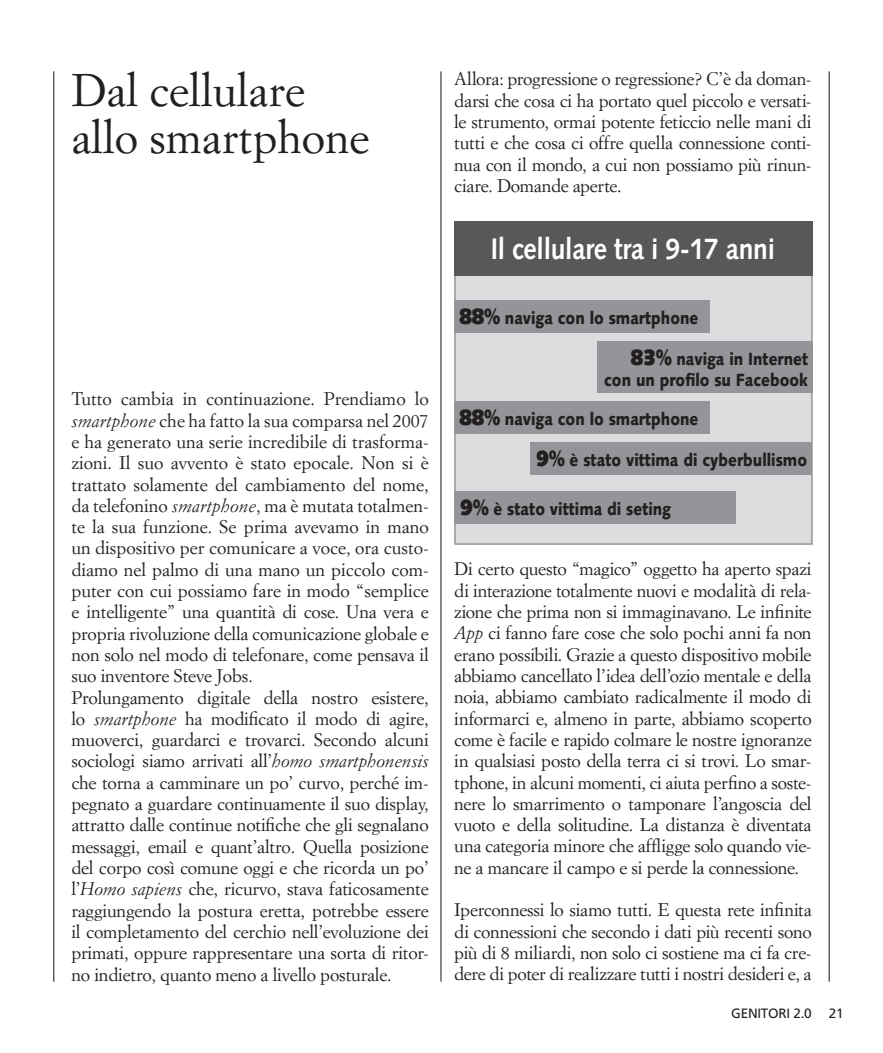
<style>
.page{position:relative;width:883px;height:1053px;background:#fff}
.page>*{position:absolute;margin:0;border:0;box-sizing:border-box;transform-origin:0 0}
.t1{font:45px/46.5px "Simoncini Garamond";color:#231f20}
.t2{font:700 29.7px "Syntax LT Std";letter-spacing:-.01em;color:#fff;scale:.89 1}
.t3{font:18px/21.3px "Simoncini Garamond";letter-spacing:-.01em;color:#231f20;text-align:justify}
.t4{font:900 17.7px/21.1px "Syntax LT Std";color:#231f20;text-align:right;scale:.85 1}
.t5{font:13.5px "Frutiger";letter-spacing:-.02em;color:#231f20}
.s1{font-style:italic}
.s2{font-size:22.05px}
</style>
<div class="page">
<hr style="left:53px;top:71px;width:1px;height:910px;background:#231f20">
<hr style="left:440px;top:71px;width:1px;height:910px;background:#231f20">
<hr style="left:828px;top:71px;width:1px;height:910px;background:#231f20">
<div style="left:454px;top:229px;width:358px;height:316px;background:#dcdddf;border:1px solid #939598"></div>
<div style="left:454px;top:221px;width:358px;height:54px;background:#57585a"></div>
<div style="left:454px;top:300px;width:255px;height:32px;background:#939598"></div>
<div style="left:454px;top:401px;width:255px;height:32px;background:#939598"></div>
<div style="left:530px;top:442px;width:281px;height:32px;background:#939598"></div>
<div style="left:455px;top:492px;width:281px;height:32px;background:#939598"></div>
<div style="left:597px;top:341px;width:215px;height:52px;background:#939598"></div>
<p class="t1" style="left:71px;top:66px;width:300px">Dal cellulare allo smartphone</p>
<p class="t3" style="left:71px;top:388px;width:359px;text-align:left">Tutto cambia in continuazione. Prendiamo lo <span class="s1">smartphone</span> che ha fatto la sua comparsa nel 2007 e ha generato una serie incredibile di trasforma&shy;zioni. Il suo avvento è stato epocale. Non si è trattato solamente del cambiamento del nome, da telefonino <span class="s1">smartphone</span>, ma è mutata totalmen&shy;te la sua funzione. Se prima avevamo in mano un dispositivo per comunicare a voce, ora custo&shy;diamo nel palmo di una mano un piccolo com&shy;puter con cui possiamo fare in modo “semplice e intelligente” una quantità di cose. Una vera e propria rivoluzione della comunicazione globale e non solo nel modo di telefonare, come pensava il suo inventore Steve Jobs.<br>Prolungamento digitale della nostro esistere, lo <span class="s1">smartphone</span> ha modificato il modo di agire, muoverci, guardarci e trovarci. Secondo alcuni sociologi siamo arrivati all’<span class="s1">homo smartphonensis </span>che torna a camminare un po’ curvo, perché im&shy;pegnato a guardare continuamente il suo display, attratto dalle continue notifiche che gli segnalano messaggi, email e quant’altro. Quella posizione del corpo così comune oggi e che ricorda un po’ l’<span class="s1">Homo sapiens</span> che, ricurvo, stava faticosamente raggiungendo la postura eretta, potrebbe essere il completamento del cerchio nell’evoluzione dei primati, oppure rappresentare una sorta di ritor&shy;no indietro, quanto meno a livello posturale.</p>
<p class="t3" style="left:454px;top:68px;width:359px">Allora: progressione o regressione? C’è da doman&shy;darsi che cosa ci ha portato quel piccolo e versati&shy;le strumento, ormai potente feticcio nelle mani di tutti e che cosa ci offre quella connessione conti&shy;nua con il mondo, a cui non possiamo più rinun&shy;ciare. Domande aperte.</p>
<p class="t2" style="left:491px;top:232px;width:321px">Il cellulare tra i 9-17 anni</p>
<p class="t4" style="left:459px;top:307px;width:283px"><span class="s2">88%</span> naviga con lo smartphone</p>
<p class="t4" style="left:604px;top:348px;width:241px"><span class="s2">83%</span> naviga in Internet con un profilo su Facebook</p>
<p class="t4" style="left:459px;top:408px;width:283px"><span class="s2">88%</span> naviga con lo smartphone</p>
<p class="t4" style="left:536px;top:449px;width:320px"><span class="s2">9%</span> è stato vittima di cyberbullismo</p>
<p class="t4" style="left:460px;top:498px;width:249px"><span class="s2">9%</span> è stato vittima di seting</p>
<p class="t3" style="left:454px;top:558px;width:359px">Di certo questo “magico” oggetto ha aperto spazi di interazione totalmente nuovi e modalità di rela&shy;zione che prima non si immaginavano. Le infinite <span class="s1">App</span> ci fanno fare cose che solo pochi anni fa non erano possibili. Grazie a questo dispositivo mobile abbiamo cancellato l’idea dell’ozio mentale e della noia, abbiamo cambiato radicalmente il modo di informarci e, almeno in parte, abbiamo scoperto come è facile e rapido colmare le nostre ignoranze in qualsiasi posto della terra ci si trovi. Lo smar&shy;tphone, in alcuni momenti, ci aiuta perfino a soste&shy;nere lo smarrimento o tamponare l’angoscia del vuoto e della solitudine. La distanza è diventata una categoria minore che affligge solo quando vie&shy;ne a mancare il campo e si perde la connessione.</p>
<p class="t3" style="left:454px;top:899px;width:359px">Iperconnessi lo siamo tutti. E questa rete infinita di connessioni che secondo i dati più recenti sono più di 8 miliardi, non solo ci sostiene ma ci fa cre&shy;dere di poter di realizzare tutti i nostri desideri e, a</p>
<p class="t5" style="left:731px;top:1005px;width:82px">GENITORI 2.0</p>
<p class="t5" style="left:828px;top:1005px;width:17px">21</p>
</div>
